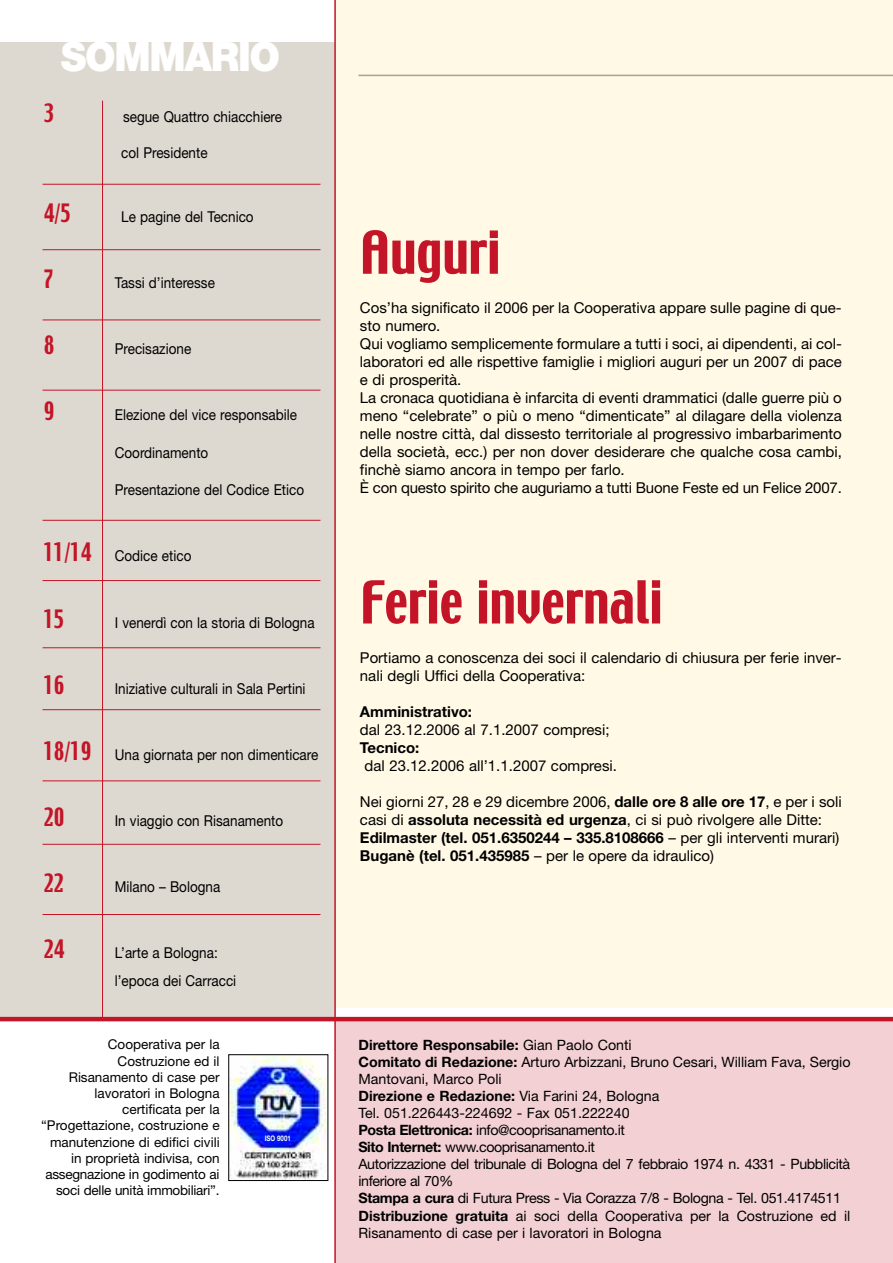
<style>
.page{position:relative;width:893px;height:1263px;background:#fff}
.page>*{position:absolute;margin:0;border:0;box-sizing:border-box;transform-origin:0 0}
.t1{font:52.5px "Techno";color:#c41427}
.t2{font:900 40.5px "Helvetica Neue";letter-spacing:-.035em;color:#fff;scale:.95 1}
.t3{font:22.5px "Techno";color:#c41427;scale:.9 1}
.t4{font:15px/18px "Helvetica Neue";color:#000}
.t5{font:15px/28.5px "Helvetica Neue";color:#000;scale:.9 1}
.t6{font:700 15px "Helvetica Neue";color:#000}
.t7{font:14.25px/17.1px "Helvetica Neue";letter-spacing:-.015em;color:#000}
.t8{font:13.5px/16.2px "Helvetica Neue";color:#000;text-align:right}
.t9{font:700 7.65px "Helvetica Neue";color:#fff;scale:.8 1}
.s1{font-family:"Techno";font-size:22.5px;color:#c41427}
.s2{font-weight:700}
</style>
<div class="page">
<div style="left:335px;top:1018px;width:558px;height:245px;background:#f3d0d4"></div>
<div style="left:336px;top:0;width:557px;height:1008px;background:#fff9e6"></div>
<img style="left:230px;top:1056px;width:96px;height:123px">
<div style="left:228px;top:1054px;width:100px;height:127px;border:1px solid #000"></div>
<div style="left:0;top:43px;width:335px;height:977px;background:#ded9d0"></div>
<hr style="left:102px;top:101px;width:1px;height:919px;background:#c41427">
<hr style="left:0;top:1017px;width:893px;height:4px;background:#c41427">
<hr style="left:334px;top:0;width:2px;height:1263px;background:#c41427">
<hr style="left:358px;top:75px;width:535px;height:1px;background:#aea088">
<hr style="left:43px;top:184px;width:277px;height:1px;background:#c41427">
<hr style="left:43px;top:249px;width:277px;height:1px;background:#c41427">
<hr style="left:43px;top:320px;width:277px;height:1px;background:#c41427">
<hr style="left:43px;top:390px;width:277px;height:1px;background:#c41427">
<hr style="left:43px;top:520px;width:277px;height:1px;background:#c41427">
<hr style="left:43px;top:580px;width:277px;height:1px;background:#c41427">
<hr style="left:43px;top:647px;width:277px;height:1px;background:#c41427">
<hr style="left:43px;top:709px;width:277px;height:1px;background:#c41427">
<hr style="left:43px;top:780px;width:277px;height:1px;background:#c41427">
<hr style="left:43px;top:844px;width:277px;height:1px;background:#c41427">
<hr style="left:43px;top:914px;width:277px;height:1px;background:#c41427">
<h2 class="t2" style="left:61px;top:43px;width:233px">SOMMARIO</h2>
<h3 class="t3" style="left:44px;top:101px;width:13px">3</h3>
<p class="t5" style="left:123px;top:104px;width:178px">segue Quattro chiacchiere</p>
<p class="t5" style="left:121px;top:140px;width:97px">col Presidente</p>
<h3 class="t3" style="left:44px;top:201px;width:31px">4/5</h3>
<p class="t5" style="left:121px;top:204px;width:149px">Le pagine del Tecnico</p>
<h3 class="t3" style="left:44px;top:267px;width:13px">7</h3>
<p class="t5" style="left:115px;top:270px;width:113px">Tassi d’interesse</p>
<h3 class="t3" style="left:44px;top:333px;width:13px">8</h3>
<p class="t5" style="left:115px;top:336px;width:86px">Precisazione</p>
<h3 class="t3" style="left:44px;top:399px;width:13px">9</h3>
<p class="t5" style="left:115px;top:402px;width:204px">Elezione del vice responsabile</p>
<p class="t5" style="left:115px;top:440px;width:105px">Coordinamento</p>
<p class="t5" style="left:115px;top:477px;width:212px">Presentazione del Codice Etico</p>
<p class="t5" style="left:44px;top:543px;width:165px"><span class="s1">11/14</span> Codice etico</p>
<h3 class="t3" style="left:44px;top:606px;width:24px">15</h3>
<p class="t5" style="left:115px;top:609px;width:223px">I venerdì con la storia di Bologna</p>
<h3 class="t3" style="left:44px;top:672px;width:24px">16</h3>
<p class="t5" style="left:115px;top:675px;width:213px">Iniziative culturali in Sala Pertini</p>
<p class="t5" style="left:44px;top:741px;width:306px"><span class="s1">18/19</span> Una giornata per non dimenticare</p>
<h3 class="t3" style="left:44px;top:804px;width:24px">20</h3>
<p class="t5" style="left:115px;top:807px;width:189px">In viaggio con Risanamento</p>
<h3 class="t3" style="left:44px;top:870px;width:24px">22</h3>
<p class="t5" style="left:115px;top:873px;width:119px">Milano – Bologna</p>
<h3 class="t3" style="left:44px;top:936px;width:24px">24</h3>
<p class="t5" style="left:115px;top:939px;width:137px">L’arte a Bologna: l’epoca dei Carracci</p>
<p class="t8" style="left:41px;top:1038px;width:180px">Cooperativa per la<br>Costruzione ed il<br>Risanamento di case per lavoratori in Bologna certificata per la “Progettazione, costruzione e manutenzione di edifici civili in proprietà indivisa, con assegnazione in godimento ai soci delle unità immobiliari”.</p>
<p class="t9" style="left:265px;top:1136px;width:34px">ISO 9001</p>
<h1 class="t1" style="left:360px;top:225px;width:142px">Auguri</h1>
<p class="t4" style="left:360px;top:300px;width:483px">Cos’ha significato il 2006 per la Cooperativa appare sulle pagine di que&shy;sto numero.<br>Qui vogliamo semplicemente formulare a tutti i soci, ai dipendenti, ai col&shy;laboratori ed alle rispettive famiglie i migliori auguri per un 2007 di pace e di prosperità.<br>La cronaca quotidiana è infarcita di eventi drammatici (dalle guerre più o meno “celebrate” o più o meno “dimenticate” al dilagare della violenza nelle nostre città, dal dissesto territoriale al progressivo imbarbarimento della società, ecc.) per non dover desiderare che qualche cosa cambi, finchè siamo ancora in tempo per farlo.<br>È con questo spirito che auguriamo a tutti Buone Feste ed un Felice 2007.</p>
<h1 class="t1" style="left:360px;top:575px;width:304px">Ferie invernali</h1>
<p class="t4" style="left:360px;top:650px;width:483px">Portiamo a conoscenza dei soci il calendario di chiusura per ferie inver&shy;nali degli Uffici della Cooperativa:</p>
<p class="t6" style="left:360px;top:706px;width:114px">Amministrativo:</p>
<p class="t4" style="left:360px;top:722px;width:251px">dal 23.12.2006 al 7.1.2007 compresi;</p>
<p class="t6" style="left:360px;top:742px;width:61px">Tecnico:</p>
<p class="t4" style="left:365px;top:758px;width:254px">dal 23.12.2006 all’1.1.2007 compresi.</p>
<p class="t4" style="left:360px;top:794px;width:483px">Nei giorni 27, 28 e 29 dicembre 2006, <span class="s2">dalle ore 8 alle ore 17</span>, e per i soli casi di <span class="s2">assoluta necessità ed urgenza</span>, ci si può rivolgere alle Ditte:<br><span class="s2">Edilmaster (tel. 051.6350244 – 335.8108666</span> – per gli interventi murari)<br><span class="s2">Buganè (tel. 051.435985</span> – per le opere da idraulico)</p>
<p class="t7" style="left:358px;top:1037px;width:494px"><span class="s2">Direttore Responsabile:</span> Gian Paolo Conti<br><span class="s2">Comitato di Redazione:</span> Arturo Arbizzani, Bruno Cesari, William Fava, Sergio Mantovani, Marco Poli<br><span class="s2">Direzione e Redazione:</span> Via Farini 24, Bologna<br>Tel. 051.226443-224692 - Fax 051.222240<br><span class="s2">Posta Elettronica:</span> info@cooprisanamento.it<br><span class="s2">Sito Internet:</span> www.cooprisanamento.it<br>Autorizzazione del tribunale di Bologna del 7 febbraio 1974 n. 4331 - Pubblicità inferiore al 70%<br><span class="s2">Stampa a cura</span> di Futura Press - Via Corazza 7/8 - Bologna - Tel. 051.4174511<br><span class="s2">Distribuzione gratuita</span> ai soci della Cooperativa per la Costruzione ed il Risanamento di case per i lavoratori in Bologna</p>
</div>
